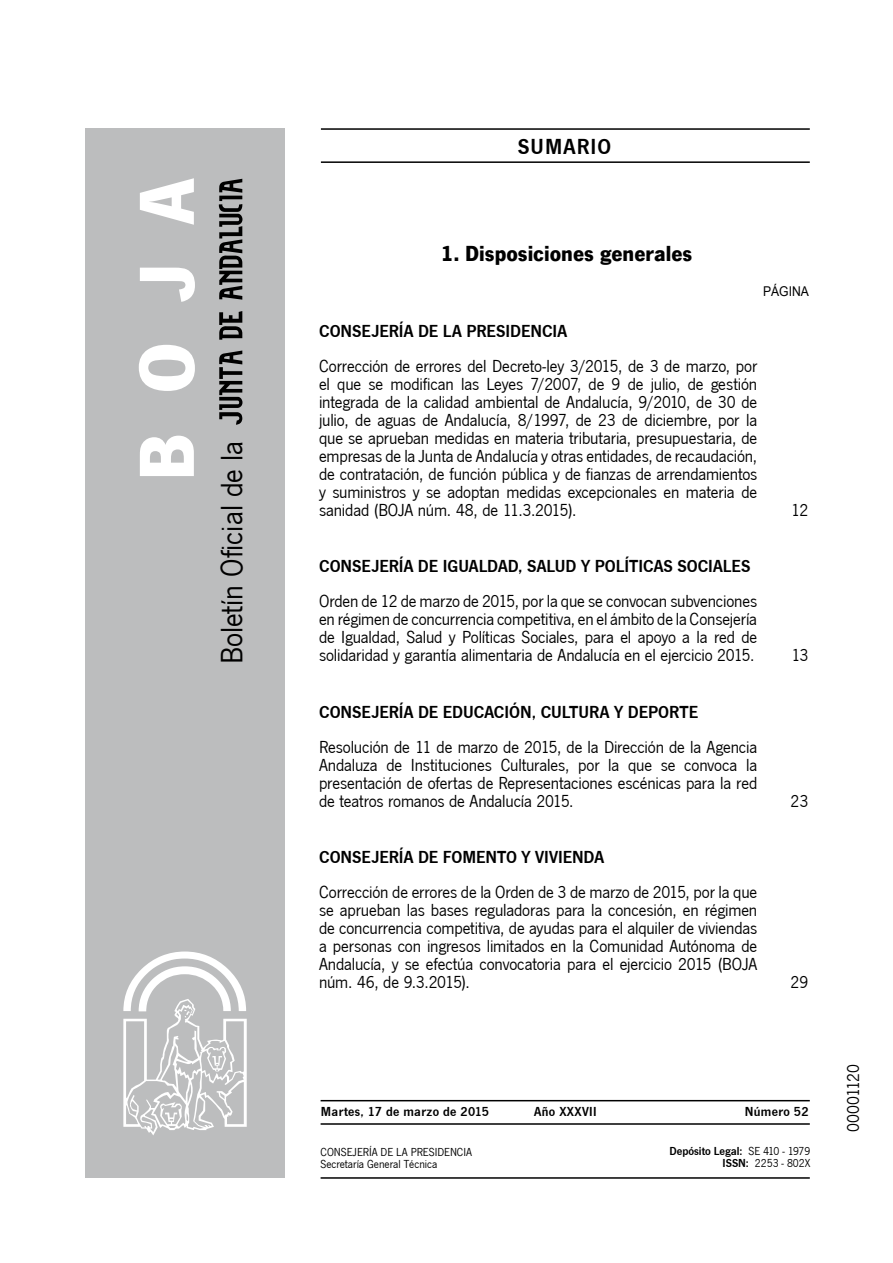
<style>
.page{position:relative;width:893px;height:1263px;background:#fff}
.page>*{position:absolute;margin:0;border:0;box-sizing:border-box;transform-origin:0 0}
.t1{font:700 81px "News Got T";color:#fff}
.t2{font:31.95px "News Got T";color:#000}
.t3{font:700 22.5px "News Got T";color:#000}
.t4{font:600 22.5px "News Got T";letter-spacing:.05em;color:#000}
.t5{font:18px/18px "News Got T";letter-spacing:-.01em;color:#000;text-align:justify}
.t6{font:600 18px "News Got T";color:#000}
.t7{font:600 13.5px "News Got T";letter-spacing:.025em;color:#000}
.t8{font:13.5px "Arial";color:#000;scale:.9 1}
.t9{font:12px/12px "News Got T";color:#000}
.t10{font:600 12px/12px "News Got T";color:#000;text-align:right}
.s1{font-weight:400}
</style>
<div class="page">
<hr style="left:321px;top:128px;width:488px;height:2px;background:#000">
<hr style="left:321px;top:161px;width:488px;height:2px;background:#000">
<div style="left:85px;top:128px;width:200px;height:1050px;background:#bcbdbe"></div>
<svg style="left:219px;top:351px;width:23px;height:74px"></svg>
<svg style="left:219px;top:311px;width:23px;height:29px"></svg>
<svg style="left:219px;top:179px;width:23px;height:121px"></svg>
<svg style="left:123px;top:952px;width:124px;height:183px"></svg>
<hr style="left:320px;top:1100px;width:489px;height:1px;background:#000">
<hr style="left:320px;top:1177px;width:489px;height:2px;background:#000">
<hr style="left:320px;top:1123px;width:489px;height:2px;background:#000">
<h1 class="t1" style="left:119px;top:481px;width:305px;rotate:-90deg">BOJA</h1>
<h2 class="t2" style="left:214px;top:664px;width:225px;rotate:-90deg">Boletín Oficial de la</h2>
<p class="t4" style="left:517px;top:134px;width:95px">SUMARIO</p>
<p class="t3" style="left:440px;top:240px;width:253px">1. Disposiciones generales</p>
<p class="t8" style="left:763px;top:282px;width:53px">PÁGINA</p>
<p class="t6" style="left:319px;top:321px;width:222px">CONSEJERÍA DE LA PRESIDENCIA</p>
<p class="t5" style="left:319px;top:357px;width:440px">Corrección de errores del Decreto-ley 3/2015, de 3 de marzo, por el que se modifican las Leyes 7/2007, de 9 de julio, de gestión integrada de la calidad ambiental de Andalucía, 9/2010, de 30 de julio, de aguas de Andalucía, 8/1997, de 23 de diciembre, por la que se aprueban medidas en materia tributaria, presupuestaria, de empresas de la Junta de Andalucía y otras entidades, de recaudación, de contratación, de función pública y de fianzas de arrendamientos y suministros y se adoptan medidas excepcionales en materia de sanidad (BOJA núm. 48, de 11.3.2015).</p>
<p class="t6" style="left:319px;top:556px;width:151px">CONSEJERÍA DE IGUALDAD</p>
<p class="t6" style="left:518px;top:556px;width:30px">, SALUD</p>
<p class="t6" style="left:581px;top:556px;width:67px">Y POLÍTICAS</p>
<p class="t6" style="left:677px;top:556px;width:20px">SOCIAL</p>
<p class="t6" style="left:731px;top:556px;width:18px">ES</p>
<p class="t5" style="left:319px;top:593px;width:440px">Orden de 12 de marzo de 2015, por la que se convocan subvenciones en régimen de concurrencia competitiva, en el ámbito de la Consejería de Igualdad, Salud y Políticas Sociales, para el apoyo a la red de solidaridad y garantía alimentaria de Andalucía en el ejercicio 2015.</p>
<p class="t6" style="left:319px;top:701px;width:134px">CONSEJERÍA DE EDUCACI</p>
<p class="t6" style="left:509px;top:701px;width:81px">ÓN, CULTURA</p>
<p class="t6" style="left:614px;top:701px;width:86px">Y DEPORTE</p>
<p class="t5" style="left:319px;top:738px;width:439px">Resolución de 11 de marzo de 2015, de la Dirección de la Agencia Andaluza de Instituciones Culturales, por la que se convoca la presentación de ofertas de Representaciones escénicas para la red de teatros romanos de Andalucía 2015.</p>
<p class="t6" style="left:319px;top:846px;width:265px">CONSEJERÍA DE FOM ENTO Y VIVI ENDA</p>
<p class="t5" style="left:319px;top:883px;width:440px">Corrección de errores de la Orden de 3 de marzo de 2015, por la que se aprueban las bases reguladoras para la concesión, en régimen de concurrencia competitiva, de ayudas para el alquiler de viviendas a personas con ingresos limitados en la Comunidad Autónoma de Andalucía, y se efectúa convocatoria para el ejercicio 2015 (BOJA núm. 46, de 9.3.2015).</p>
<p class="t5" style="left:791px;top:501px;width:19px">12</p>
<p class="t5" style="left:791px;top:647px;width:18px">13</p>
<p class="t5" style="left:790px;top:792px;width:19px">23</p>
<p class="t5" style="left:790px;top:973px;width:19px">29</p>
<p class="t7" style="left:321px;top:1104px;width:170px">MARTES, 17 DE MARZO DE 2015</p>
<p class="t7" style="left:534px;top:1104px;width:64px">AÑO XXXVII</p>
<p class="t7" style="left:744px;top:1104px;width:65px">NÚMERO 52</p>
<p class="t9" style="left:320px;top:1146px;width:153px">CONSEJERÍA DE LA PRESIDENCIA<br>Secretaría General Técnica</p>
<p class="t10" style="left:669px;top:1145px;width:142px">DEPÓSITO LEGAL: <span class="s1">SE 410 - 1979<br></span>ISSN: <span class="s1">2253 - 802X</span></p>
<p class="t5" style="left:844px;top:1132px;width:69px;rotate:-90deg">00001120</p>
</div>
